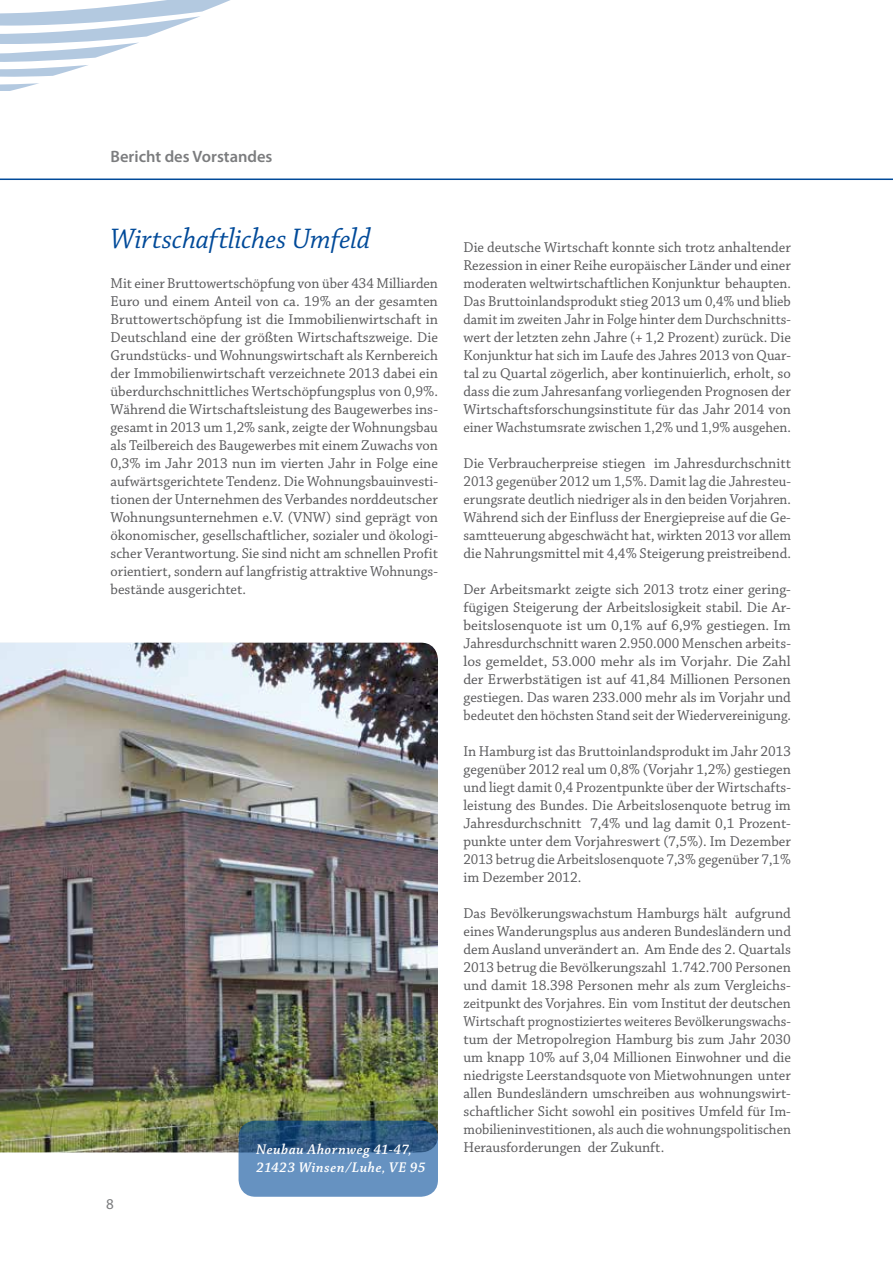
<style>
.page{position:relative;width:893px;height:1263px;background:#fff}
.page>*{position:absolute;margin:0;border:0;box-sizing:border-box;transform-origin:0 0}
.t1{font:30px "Chaparral Pro It Subh";color:#004a99}
.t2{font:600 16.5px "Myriad Pro";color:#7b7c7e}
.t3{font:15px/18px "Chaparral Pro";color:#58585a;text-align:justify}
.t4{font:15px/18px "Chaparral Pro";color:#58585a;text-align:justify;scale:.96 1}
.t5{font:15px/18px "Chaparral Pro Semibold It Disp";letter-spacing:.055em;color:#fff}
.t6{font:15px "Myriad Pro";color:#7b7c7e}
</style>
<div class="page">
<hr style="left:0;top:179px;width:893px;height:1px;background:#004a99">
<svg style="left:0;top:0;width:230px;height:91px"></svg>
<img style="left:0;top:643px;width:438px;height:509px">
<svg style="left:239px;top:1121px;width:199px;height:76px;background:#4e79a5"></svg>
<p class="t2" style="left:111px;top:146px;width:163px">Bericht des Vorstandes</p>
<h1 class="t1" style="left:111px;top:222px;width:261px">Wirtschaftliches Umfeld</h1>
<p class="t4" style="left:111px;top:275px;width:343px">Mit einer Bruttowertschöpfung von über 434 Milliarden Euro und einem Anteil von ca. 19% an der gesamten Bruttowertschöpfung ist die Immobilienwirtschaft in Deutschland eine der größten Wirtschaftszweige. Die Grundstücks- und Wohnungswirtschaft als Kernbereich der Immobilienwirtschaft verzeichnete 2013 dabei ein überdurchschnittliches Wertschöpfungsplus von 0,9%.<br>Während die Wirtschaftsleistung des Baugewerbes ins&shy;gesamt in 2013 um 1,2% sank, zeigte der Wohnungsbau als Teilbereich des Baugewerbes mit einem Zuwachs von 0,3% im Jahr 2013 nun im vierten Jahr in Folge eine aufwärtsgerichtete Tendenz. Die Wohnungsbauinvesti&shy;tionen der Unternehmen des Verbandes norddeutscher Wohnungsunternehmen e.V. (VNW) sind geprägt von ökonomischer, gesellschaftlicher, sozialer und ökologi&shy;scher Verantwortung. Sie sind nicht am schnellen Profit orientiert, sondern auf langfristig attraktive Wohnungs&shy;bestände ausgerichtet.</p>
<p class="t6" style="left:106px;top:1194px;width:9px">8</p>
<p class="t5" style="left:256px;top:1141px;width:171px">Neubau Ahornweg 41-47,<br>21423 Winsen/Luhe, VE 95</p>
<p class="t3" style="left:463px;top:239px;width:329px">Die deutsche Wirtschaft konnte sich trotz anhaltender Rezession in einer Reihe europäischer Länder und einer moderaten weltwirtschaftlichen Konjunktur behaupten.<br>Das Bruttoinlandsprodukt stieg 2013 um 0,4% und blieb damit im zweiten Jahr in Folge hinter dem Durchschnitts&shy;wert der letzten zehn Jahre (+ 1,2 Prozent) zurück. Die Konjunktur hat sich im Laufe des Jahres 2013 von Quar&shy;tal zu Quartal zögerlich, aber kontinuierlich, erholt, so dass die zum Jahresanfang vorliegenden Prognosen der Wirtschaftsforschungsinstitute für das Jahr 2014 von einer Wachstumsrate zwischen 1,2% und 1,9% ausgehen.</p>
<p class="t3" style="left:463px;top:455px;width:329px">Die Verbraucherpreise stiegen im Jahresdurchschnitt 2013 gegenüber 2012 um 1,5%. Damit lag die Jahresteu&shy;erungsrate deutlich niedriger als in den beiden Vorjahren.<br>Während sich der Einfluss der Energiepreise auf die Ge&shy;samtteuerung abgeschwächt hat, wirkten 2013 vor allem die Nahrungsmittel mit 4,4% Steigerung preistreibend.</p>
<p class="t3" style="left:463px;top:581px;width:329px">Der Arbeitsmarkt zeigte sich 2013 trotz einer gering&shy;fügigen Steigerung der Arbeitslosigkeit stabil. Die Ar&shy;beitslosenquote ist um 0,1% auf 6,9% gestiegen. Im Jahresdurchschnitt waren 2.950.000 Menschen arbeits&shy;los gemeldet, 53.000 mehr als im Vorjahr. Die Zahl der Erwerbstätigen ist auf 41,84 Millionen Personen gestiegen. Das waren 233.000 mehr als im Vorjahr und bedeutet den höchsten Stand seit der Wiedervereinigung.</p>
<p class="t3" style="left:463px;top:743px;width:329px">In Hamburg ist das Bruttoinlandsprodukt im Jahr 2013 gegenüber 2012 real um 0,8% (Vorjahr 1,2%) gestiegen und liegt damit 0,4 Prozentpunkte über der Wirtschafts&shy;leistung des Bundes. Die Arbeitslosenquote betrug im Jahresdurchschnitt 7,4% und lag damit 0,1 Prozent&shy;punkte unter dem Vorjahreswert (7,5%). Im Dezember 2013 betrug die Arbeitslosenquote 7,3% gegenüber 7,1% im Dezember 2012.</p>
<p class="t3" style="left:463px;top:905px;width:329px">Das Bevölkerungswachstum Hamburgs hält aufgrund eines Wanderungsplus aus anderen Bundesländern und dem Ausland unverändert an. Am Ende des 2. Quartals 2013 betrug die Bevölkerungszahl 1.742.700 Personen und damit 18.398 Personen mehr als zum Vergleichs&shy;zeitpunkt des Vorjahres. Ein vom Institut der deutschen Wirtschaft prognostiziertes weiteres Bevölkerungswachs&shy;tum der Metropolregion Hamburg bis zum Jahr 2030 um knapp 10% auf 3,04 Millionen Einwohner und die niedrigste Leerstandsquote von Mietwohnungen unter allen Bundesländern umschreiben aus wohnungswirt&shy;schaftlicher Sicht sowohl ein positives Umfeld für Im&shy;mobilieninvestitionen, als auch die wohnungspolitischen Herausforderungen der Zukunft.</p>
</div>
